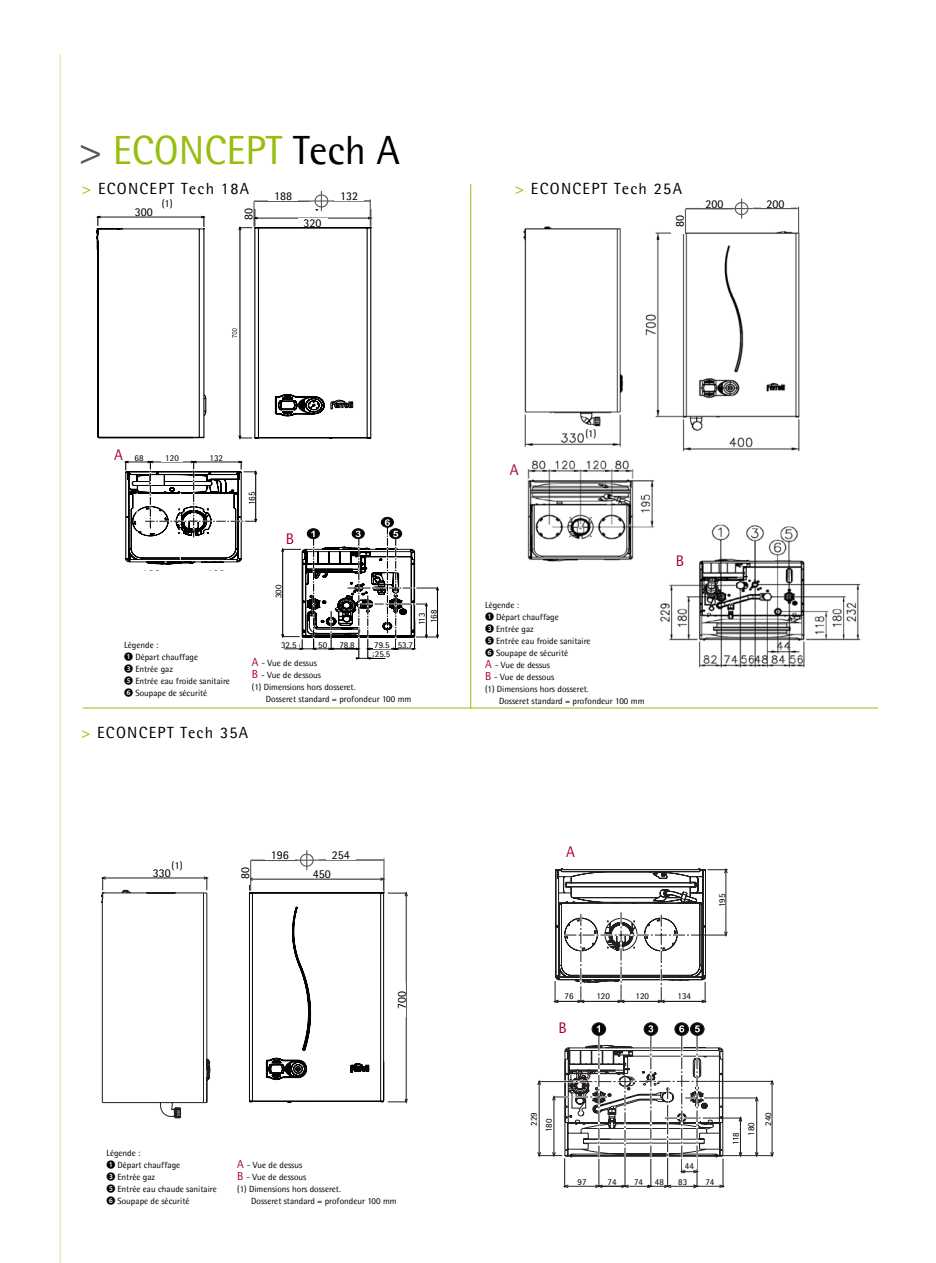
<style>
.page{position:relative;width:936px;height:1263px;background:#fff}
.page>*{position:absolute;margin:0;border:0;box-sizing:border-box;transform-origin:0 0}
.t1{font:40.8px "Agfa Rotis Semisans";color:#97be0d}
.t2{font:16.2px "Agfa Rotis Semisans";letter-spacing:.08em;color:#000}
.t3{font:15.45px "Agfa Rotis Semisans";color:#a7032f}
.t4{font:12.3px "Agfa Rotis Sans Serif";color:#1a161b;scale:.83 1}
.t5{font:12px "Agfa Rotis Semisans";color:#000}
.t6{font:10.5px "Agfa Rotis Semisans";color:#000}
.t7{font:10.2px "Agfa Rotis Sans Serif";color:#1a161b;scale:1.21 1}
.t8{font:9px/12px "Agfa Rotis Semisans";color:#000}
.s1{color:#58585a}
.s2{color:#000}
.s3{color:#97be0d}
.s4{font-family:"Koz Go Pro"}
.s5{font-size:11.7px;color:#a7032f}
</style>
<div class="page">
<hr style="left:60px;top:54px;width:1px;height:1209px;background:#d9e6af">
<img style="left:523px;top:226px;width:100px;height:221px">
<hr style="left:470px;top:184px;width:1px;height:525px;background:#97be0d">
<svg style="left:537px;top:868px;width:237px;height:320px"></svg>
<div style="left:541px;top:1114px;width:11px;height:23px;background:#fff"></div>
<div style="left:572px;top:1175px;width:19px;height:10px;background:#fff"></div>
<div style="left:602px;top:1175px;width:19px;height:10px;background:#fff"></div>
<div style="left:629px;top:1175px;width:18px;height:10px;background:#fff"></div>
<div style="left:652px;top:1175px;width:14px;height:10px;background:#fff"></div>
<div style="left:682px;top:1159px;width:14px;height:10px;background:#fff"></div>
<div style="left:675px;top:1175px;width:15px;height:10px;background:#fff"></div>
<div style="left:700px;top:1175px;width:19px;height:10px;background:#fff"></div>
<div style="left:728px;top:1126px;width:10px;height:23px;background:#fff"></div>
<div style="left:743px;top:1117px;width:11px;height:23px;background:#fff"></div>
<div style="left:760px;top:1107px;width:11px;height:23px;background:#fff"></div>
<img style="left:660px;top:524px;width:201px;height:144px">
<hr style="left:83px;top:708px;width:794px;height:1px;background:#97be0d">
<img style="left:645px;top:223px;width:155px;height:229px">
<img style="left:527px;top:460px;width:128px;height:102px">
<svg style="left:730px;top:199px;width:22px;height:20px"></svg>
<hr style="left:685px;top:208px;width:47px;height:1px;background:#58585a">
<div style="left:670px;top:217px;width:14px;height:16px;background:#fff"></div>
<svg style="left:798px;top:207px;width:1px;height:27px"></svg>
<hr style="left:753px;top:208px;width:44px;height:1px;background:#58585a">
<svg style="left:124px;top:460px;width:133px;height:104px"></svg>
<div style="left:134px;top:454px;width:10px;height:7px;background:#fff"></div>
<div style="left:161px;top:452px;width:22px;height:9px;background:#fff"></div>
<div style="left:206px;top:452px;width:21px;height:9px;background:#fff"></div>
<div style="left:246px;top:488px;width:9px;height:21px;background:#fff"></div>
<svg style="left:96px;top:215px;width:110px;height:223px"></svg>
<svg style="left:281px;top:516px;width:158px;height:143px"></svg>
<hr style="left:315px;top:535px;width:57px;height:1px;background:#fff">
<hr style="left:301px;top:518px;width:71px;height:1px;background:#fff">
<div style="left:129px;top:207px;width:29px;height:9px;background:#fff"></div>
<svg style="left:101px;top:876px;width:109px;height:242px"></svg>
<svg style="left:676px;top:209px;width:10px;height:25px"></svg>
<svg style="left:232px;top:191px;width:140px;height:248px"></svg>
<svg style="left:249px;top:850px;width:159px;height:254px"></svg>
<h1 class="t1" style="left:79px;top:127px;width:323px"><span class="s1">&gt;</span> ECONCEPT <span class="s2">Tech A</span></h1>
<h2 class="t2" style="left:82px;top:179px;width:169px"><span class="s3">&gt;</span> ECONCEPT Tech 18A</h2>
<h2 class="t2" style="left:514px;top:179px;width:169px"><span class="s3">&gt;</span> ECONCEPT Tech 25A</h2>
<h3 class="t5" style="left:274px;top:189px;width:20px">188</h3>
<h3 class="t5" style="left:340px;top:189px;width:20px">132</h3>
<p class="t6" style="left:162px;top:198px;width:13px">(1)</p>
<p class="t7" style="left:271px;top:194px;width:17px">188</p>
<p class="t7" style="left:336px;top:194px;width:17px">132</p>
<h3 class="t4" style="left:240px;top:222px;width:14px;rotate:-90deg">80</h3>
<h3 class="t5" style="left:303px;top:216px;width:20px">320</h3>
<h3 class="t5" style="left:135px;top:205px;width:20px">300</h3>
<h3 class="t5" style="left:142px;top:205px;width:20px">300</h3>
<h3 class="t5" style="left:705px;top:197px;width:20px">200</h3>
<h3 class="t5" style="left:766px;top:197px;width:20px">200</h3>
<h3 class="t3" style="left:114px;top:445px;width:10px">A</h3>
<p class="t8" style="left:135px;top:452px;width:11px">68</p>
<p class="t8" style="left:165px;top:452px;width:15px">120</p>
<p class="t8" style="left:209px;top:451px;width:15px">132</p>
<p class="t7" style="left:142px;top:568px;width:17px">188</p>
<p class="t7" style="left:207px;top:568px;width:17px">132</p>
<p class="t8" style="left:124px;top:639px;width:107px">Légende :<br><span class="s4">❶</span> Départ chauffage<br><span class="s4">❸</span> Entrée gaz<br><span class="s4">❺</span> Entrée eau froide sanitaire<br><span class="s4">❻</span> Soupape de sécurité</p>
<p class="t8" style="left:246px;top:505px;width:15px;rotate:-90deg">165</p>
<h3 class="t3" style="left:286px;top:529px;width:10px">B</h3>
<p class="t8" style="left:272px;top:598px;width:15px;rotate:-90deg">300</p>
<p class="t8" style="left:415px;top:625px;width:17px;rotate:-90deg">113<br>168</p>
<p class="t8" style="left:281px;top:638px;width:17px">32.5</p>
<p class="t8" style="left:318px;top:638px;width:11px">50</p>
<p class="t8" style="left:339px;top:638px;width:17px">78.8</p>
<p class="t8" style="left:374px;top:640px;width:18px;line-height:9.3px">79.5<br>25.5</p>
<p class="t8" style="left:397px;top:638px;width:17px">53.7</p>
<p class="t8" style="left:252px;top:657px;width:67px"><span class="s5">A</span> - Vue de dessus</p>
<p class="t8" style="left:252px;top:669px;width:71px"><span class="s5">B</span> - Vue de dessous</p>
<p class="t8" style="left:252px;top:681px;width:105px">(1) Dimensions hors dosseret.</p>
<p class="t8" style="left:266px;top:693px;width:147px">Dosseret standard = profondeur 100 mm</p>
<h2 class="t2" style="left:81px;top:723px;width:169px"><span class="s3">&gt;</span> ECONCEPT Tech 35A</h2>
<h3 class="t5" style="left:271px;top:848px;width:20px">196</h3>
<h3 class="t5" style="left:332px;top:848px;width:20px">254</h3>
<p class="t6" style="left:171px;top:859px;width:13px">(1)</p>
<h3 class="t5" style="left:153px;top:865px;width:20px">330</h3>
<h3 class="t5" style="left:313px;top:867px;width:20px">450</h3>
<p class="t8" style="left:106px;top:1147px;width:112px">Légende :<br><span class="s4">❶</span> Départ chauffage<br><span class="s4">❸</span> Entrée gaz<br><span class="s4">❺</span> Entrée eau chaude sanitaire<br><span class="s4">❻</span> Soupape de sécurité</p>
<p class="t8" style="left:237px;top:1159px;width:67px"><span class="s5">A</span> - Vue de dessus</p>
<p class="t8" style="left:237px;top:1171px;width:71px"><span class="s5">B</span> - Vue de dessous</p>
<p class="t8" style="left:237px;top:1183px;width:105px">(1) Dimensions hors dosseret.</p>
<p class="t8" style="left:251px;top:1195px;width:147px">Dosseret standard = profondeur 100 mm</p>
<h3 class="t3" style="left:509px;top:461px;width:10px">A</h3>
<p class="t6" style="left:585px;top:428px;width:13px">(1)</p>
<p class="t8" style="left:485px;top:599px;width:107px">Légende :<br><span class="s4">❶</span> Départ chauffage<br><span class="s4">❸</span> Entrée gaz<br><span class="s4">❺</span> Entrée eau froide sanitaire<br><span class="s4">❻</span> Soupape de sécurité</p>
<p class="t8" style="left:485px;top:658px;width:67px"><span class="s5">A</span> - Vue de dessus</p>
<p class="t8" style="left:485px;top:670px;width:71px"><span class="s5">B</span> - Vue de dessous</p>
<p class="t8" style="left:485px;top:682px;width:105px">(1) Dimensions hors dosseret.</p>
<p class="t8" style="left:499px;top:694px;width:147px">Dosseret standard = profondeur 100 mm</p>
<h3 class="t3" style="left:676px;top:551px;width:10px">B</h3>
<h3 class="t3" style="left:566px;top:843px;width:10px">A</h3>
<p class="t8" style="left:715px;top:907px;width:15px;rotate:-90deg">195</p>
<p class="t8" style="left:564px;top:990px;width:11px">76</p>
<p class="t8" style="left:596px;top:990px;width:15px">120</p>
<p class="t8" style="left:635px;top:990px;width:15px">120</p>
<p class="t8" style="left:677px;top:990px;width:15px">134</p>
<h3 class="t3" style="left:558px;top:1019px;width:10px">B</h3>
<p class="t8" style="left:526px;top:1132px;width:22px;line-height:15px;text-indent:6px;rotate:-90deg">229<br>180</p>
<p class="t8" style="left:577px;top:1176px;width:11px">97</p>
<p class="t8" style="left:607px;top:1176px;width:11px">74</p>
<p class="t8" style="left:634px;top:1176px;width:11px">74</p>
<p class="t8" style="left:654px;top:1176px;width:11px">48</p>
<p class="t8" style="left:678px;top:1158px;width:17px;line-height:16px;text-indent:7px">44<br>83</p>
<p class="t8" style="left:705px;top:1176px;width:11px">74</p>
<p class="t8" style="left:727px;top:1135px;width:15px;line-height:15.6px;text-indent:-9px;rotate:-90deg">118<br>180</p>
<p class="t8" style="left:761px;top:1126px;width:15px;rotate:-90deg">240</p>
</div>
